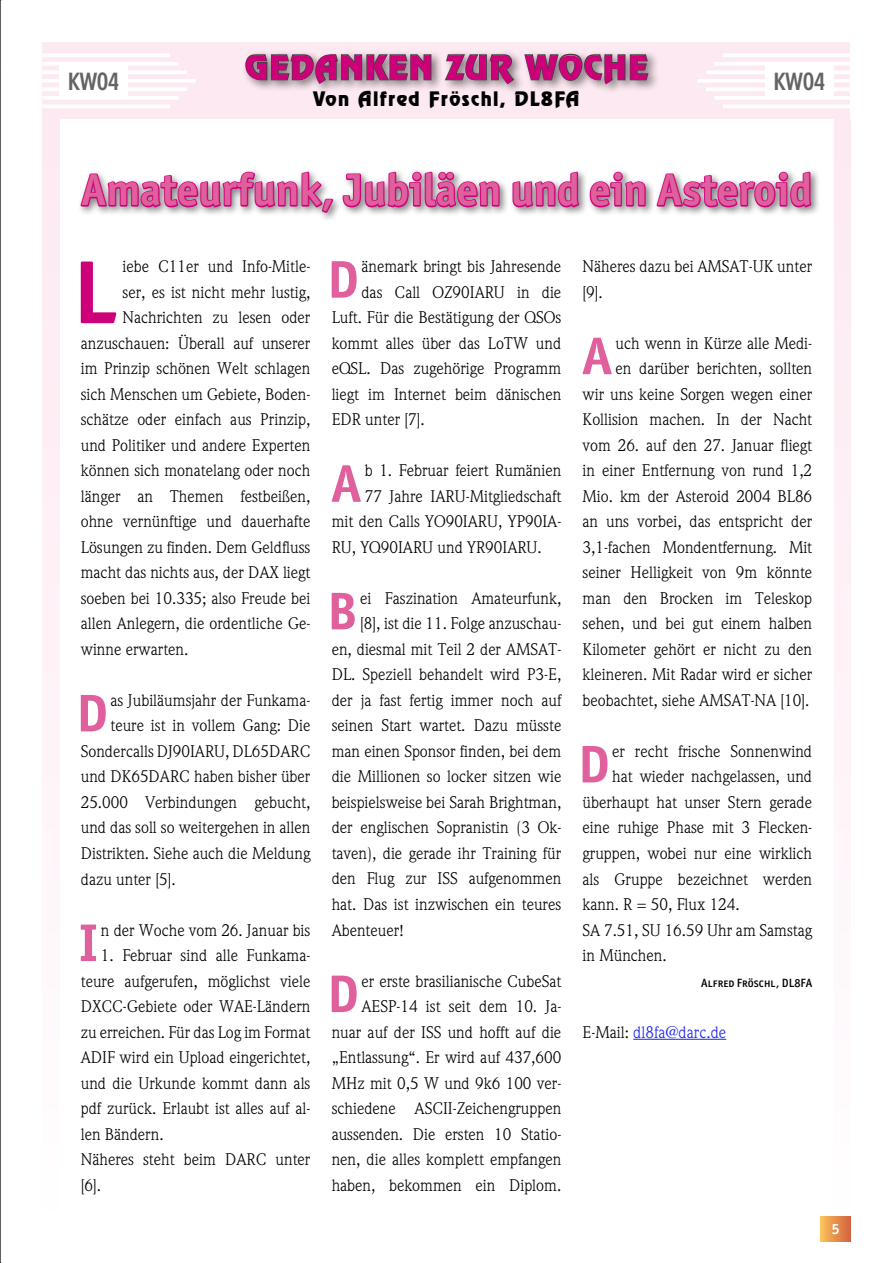
<style>
.page{position:relative;width:893px;height:1263px;background:#fff}
.page>*{position:absolute;margin:0;border:0;box-sizing:border-box;transform-origin:0 0}
.t1{font:700 90px "Officina Sans";color:#cd007a}
.t2{font:700 53.25px "Officina Sans";color:#df609c}
.t3{font:700 45px "Officina Sans";letter-spacing:-.005em;color:#df609c}
.t4{font:30px "Revue";letter-spacing:.05em;color:#cd007a}
.t5{font:500 condensed 24px "Limerick";color:#636466}
.t6{font:18px "Revue";letter-spacing:.075em;color:#000}
.t7{font:16.5px/25.5px "Weidemann";color:#000}
.t8{font:16.5px "Weidemann";color:#1922fb}
.t9{font:700 15px "Officina Sans";color:#fff}
.t10{font:12px "Officina San ITC Medium SC";letter-spacing:.01em;color:#000}
.s1{color:#000}
</style>
<div class="page">
<svg style="left:0;top:0;width:1px;height:1263px"></svg>
<div style="left:43px;top:43px;width:807px;height:76px;background:#fde9f1"></div>
<div style="left:43px;top:119px;width:807px;height:1097px;background:#fef6f9"></div>
<div style="left:60px;top:119px;width:773px;height:1097px;background:#fff"></div>
<hr style="left:723px;top:53px;width:127px;height:4px;background:#fff">
<hr style="left:43px;top:53px;width:127px;height:4px;background:#fff">
<hr style="left:714px;top:62px;width:136px;height:4px;background:#fff">
<hr style="left:43px;top:62px;width:136px;height:4px;background:#fff">
<hr style="left:706px;top:70px;width:144px;height:4px;background:#fff">
<hr style="left:43px;top:70px;width:144px;height:4px;background:#fff">
<hr style="left:697px;top:79px;width:153px;height:4px;background:#fff">
<hr style="left:43px;top:79px;width:153px;height:4px;background:#fff">
<hr style="left:706px;top:87px;width:144px;height:4px;background:#fff">
<hr style="left:43px;top:87px;width:144px;height:4px;background:#fff">
<hr style="left:714px;top:96px;width:136px;height:4px;background:#fff">
<hr style="left:43px;top:96px;width:136px;height:4px;background:#fff">
<hr style="left:723px;top:104px;width:127px;height:4px;background:#fff">
<hr style="left:43px;top:104px;width:127px;height:4px;background:#fff">
<div style="left:60px;top:64px;width:68px;height:34px;background:#fff"></div>
<div style="left:765px;top:64px;width:68px;height:34px;background:#fff"></div>
<div style="left:242px;top:50px;width:418px;height:46px;background:#000;opacity:.49"></div>
<svg style="left:245px;top:53px;width:187px;height:43px"></svg>
<svg style="left:444px;top:53px;width:71px;height:32px;background:#9e9398"></svg>
<svg style="left:523px;top:42px;width:126px;height:43px"></svg>
<svg style="left:821px;top:1216px;width:29px;height:26px"></svg>
<div style="left:77px;top:167px;width:744px;height:55px;background:#000;opacity:.5"></div>
<svg style="left:79px;top:167px;width:256px;height:47px"></svg>
<svg style="left:341px;top:171px;width:160px;height:38px"></svg>
<svg style="left:511px;top:171px;width:69px;height:37px"></svg>
<svg style="left:589px;top:171px;width:58px;height:37px"></svg>
<svg style="left:655px;top:167px;width:158px;height:41px"></svg>
<hr style="left:633px;top:1039px;width:93px;height:1px;background:#1922fb">
<h3 class="t4" style="left:245px;top:48px;width:404px">GEDANKEN ZUR WOCHE</h3>
<p class="t6" style="left:313px;top:87px;width:268px">Von Alfred Fröschl, DL8FA</p>
<h3 class="t5" style="left:68px;top:67px;width:52px">KW04</h3>
<h3 class="t5" style="left:774px;top:67px;width:52px">KW04</h3>
<h3 class="t3" style="left:81px;top:162px;width:733px">Amateurfunk, Jubiläen und ein Asteroid</h3>
<h1 class="t1" style="left:73px;top:236px;width:47px">L</h1>
<p class="t7" style="left:123px;top:254px;width:189px">iebe C11er und Info-Mitle-</p>
<p class="t7" style="left:123px;top:279px;width:189px">ser, es ist nicht mehr lustig,</p>
<p class="t7" style="left:123px;top:305px;width:189px">Nachrichten zu lesen oder</p>
<p class="t7" style="left:81px;top:330px;width:231px">anzuschauen: Überall auf unserer</p>
<p class="t7" style="left:81px;top:356px;width:231px">im Prinzip schönen Welt schlagen</p>
<p class="t7" style="left:81px;top:381px;width:231px">sich Menschen um Gebiete, Boden-</p>
<p class="t7" style="left:81px;top:407px;width:231px">schätze oder einfach aus Prinzip,</p>
<p class="t7" style="left:81px;top:432px;width:231px">und Politiker und andere Experten</p>
<p class="t7" style="left:81px;top:458px;width:231px">können sich monatelang oder noch</p>
<p class="t7" style="left:81px;top:483px;width:231px">länger an Themen festbeißen,</p>
<p class="t7" style="left:81px;top:509px;width:231px">ohne vernünftige und dauerhafte</p>
<p class="t7" style="left:81px;top:534px;width:231px">Lösungen zu finden. Dem Geldfluss</p>
<p class="t7" style="left:81px;top:560px;width:231px">macht das nichts aus, der DAX liegt</p>
<p class="t7" style="left:81px;top:585px;width:231px">soeben bei 10.335; also Freude bei</p>
<p class="t7" style="left:81px;top:611px;width:231px">allen Anlegern, die ordentliche Ge-</p>
<p class="t7" style="left:81px;top:636px;width:107px">winne erwarten.</p>
<h2 class="t2" style="left:76px;top:680px;width:33px">D</h2>
<p class="t7" style="left:111px;top:687px;width:201px">as Jubiläumsjahr der Funkama-</p>
<p class="t7" style="left:111px;top:713px;width:201px">teure ist in vollem Gang: Die</p>
<p class="t7" style="left:81px;top:738px;width:231px">Sondercalls DJ90IARU, DL65DARC</p>
<p class="t7" style="left:81px;top:764px;width:231px">und DK65DARC haben bisher über</p>
<p class="t7" style="left:81px;top:789px;width:231px">25.000 Verbindungen gebucht,</p>
<p class="t7" style="left:81px;top:815px;width:231px">und das soll so weitergehen in allen</p>
<p class="t7" style="left:81px;top:840px;width:231px">Distrikten. Siehe auch die Meldung</p>
<p class="t7" style="left:81px;top:866px;width:94px">dazu unter [5].</p>
<h2 class="t2" style="left:79px;top:910px;width:21px">I</h2>
<p class="t7" style="left:101px;top:917px;width:211px">n der Woche vom 26. Januar bis</p>
<p class="t7" style="left:81px;top:942px;width:231px;text-indent:20px">1. Februar sind alle Funkama&shy;teure aufgerufen, möglichst viele<br>DXCC-Gebiete oder WAE-Ländern zu erreichen. Für das Log im Format<br>ADIF wird ein Upload eingerichtet, und die Urkunde kommt dann als pdf zurück. Erlaubt ist alles auf al&shy;len Bändern.<br>Näheres steht beim DARC unter [6].</p>
<h2 class="t2" style="left:327px;top:246px;width:33px">D</h2>
<p class="t7" style="left:361px;top:254px;width:201px">änemark bringt bis Jahresende</p>
<p class="t7" style="left:361px;top:279px;width:201px">das Call OZ90IARU in die</p>
<p class="t7" style="left:332px;top:305px;width:231px">Luft. Für die Bestätigung der QSOs</p>
<p class="t7" style="left:332px;top:330px;width:231px">kommt alles über das LoTW und</p>
<p class="t7" style="left:332px;top:356px;width:231px">eQSL. Das zugehörige Programm</p>
<p class="t7" style="left:332px;top:381px;width:231px">liegt im Internet beim dänischen</p>
<p class="t7" style="left:332px;top:407px;width:92px">EDR unter [7].</p>
<h2 class="t2" style="left:330px;top:450px;width:33px">A</h2>
<p class="t7" style="left:365px;top:458px;width:198px">b 1. Februar feiert Rumänien</p>
<p class="t7" style="left:365px;top:483px;width:198px">77 Jahre IARU-Mitgliedschaft</p>
<p class="t7" style="left:332px;top:509px;width:231px">mit den Calls YO90IARU, YP90IA-</p>
<p class="t7" style="left:332px;top:534px;width:209px">RU, YQ90IARU und YR90IARU.</p>
<h2 class="t2" style="left:327px;top:578px;width:32px">B</h2>
<p class="t7" style="left:360px;top:585px;width:203px">ei Faszination Amateurfunk,</p>
<p class="t7" style="left:360px;top:611px;width:203px">[8], ist die 11. Folge anzuschau-</p>
<p class="t7" style="left:332px;top:636px;width:231px">en, diesmal mit Teil 2 der AMSAT-</p>
<p class="t7" style="left:332px;top:662px;width:231px">DL. Speziell behandelt wird P3-E,</p>
<p class="t7" style="left:332px;top:687px;width:231px">der ja fast fertig immer noch auf</p>
<p class="t7" style="left:332px;top:713px;width:231px">seinen Start wartet. Dazu müsste</p>
<p class="t7" style="left:332px;top:738px;width:231px">man einen Sponsor finden, bei dem</p>
<p class="t7" style="left:332px;top:764px;width:231px">die Millionen so locker sitzen wie</p>
<p class="t7" style="left:332px;top:789px;width:231px">beispielsweise bei Sarah Brightman,</p>
<p class="t7" style="left:332px;top:815px;width:231px">der englischen Sopranistin (3 Ok-</p>
<p class="t7" style="left:332px;top:840px;width:231px">taven), die gerade ihr Training für</p>
<p class="t7" style="left:332px;top:866px;width:231px">den Flug zur ISS aufgenommen</p>
<p class="t7" style="left:332px;top:891px;width:231px">hat. Das ist inzwischen ein teures</p>
<p class="t7" style="left:332px;top:917px;width:74px">Abenteuer!</p>
<h2 class="t2" style="left:327px;top:961px;width:33px">D</h2>
<p class="t7" style="left:332px;top:968px;width:231px;text-align:right">er erste brasilianische CubeSat<br>AESP-14 ist seit dem 10. Ja&shy;nuar auf der ISS und hofft auf die „Entlassung“. Er wird auf 437,600<br>MHz mit 0,5 W und 9k6 100 ver&shy;schiedene ASCII-Zeichengruppen aussenden. Die ersten 10 Statio&shy;nen, die alles komplett empfangen haben, bekommen ein Diplom.</p>
<p class="t7" style="left:583px;top:254px;width:231px">Näheres dazu bei AMSAT-UK unter [9].</p>
<h2 class="t2" style="left:581px;top:323px;width:33px">A</h2>
<p class="t7" style="left:616px;top:330px;width:198px">uch wenn in Kürze alle Medi-</p>
<p class="t7" style="left:616px;top:356px;width:198px">en darüber berichten, sollten</p>
<p class="t7" style="left:583px;top:381px;width:231px">wir uns keine Sorgen wegen einer</p>
<p class="t7" style="left:583px;top:407px;width:231px">Kollision machen. In der Nacht</p>
<p class="t7" style="left:583px;top:432px;width:231px">vom 26. auf den 27. Januar fliegt</p>
<p class="t7" style="left:583px;top:458px;width:231px">in einer Entfernung von rund 1,2</p>
<p class="t7" style="left:583px;top:483px;width:231px">Mio. km der Asteroid 2004 BL86</p>
<p class="t7" style="left:583px;top:509px;width:231px">an uns vorbei, das entspricht der</p>
<p class="t7" style="left:583px;top:534px;width:231px">3,1-fachen Mondentfernung. Mit</p>
<p class="t7" style="left:583px;top:560px;width:231px">seiner Helligkeit von 9m könnte</p>
<p class="t7" style="left:583px;top:585px;width:231px">man den Brocken im Teleskop</p>
<p class="t7" style="left:583px;top:611px;width:231px">sehen, und bei gut einem halben</p>
<p class="t7" style="left:583px;top:636px;width:231px">Kilometer gehört er nicht zu den</p>
<p class="t7" style="left:583px;top:662px;width:231px">kleineren. Mit Radar wird er sicher</p>
<p class="t7" style="left:583px;top:687px;width:226px">beobachtet, siehe AMSAT-NA [10].</p>
<h2 class="t2" style="left:578px;top:731px;width:33px">D</h2>
<p class="t7" style="left:612px;top:738px;width:201px">er recht frische Sonnenwind</p>
<p class="t7" style="left:612px;top:764px;width:201px">hat wieder nachgelassen, und</p>
<p class="t7" style="left:583px;top:789px;width:231px">überhaupt hat unser Stern gerade</p>
<p class="t7" style="left:583px;top:815px;width:231px">eine ruhige Phase mit 3 Flecken-</p>
<p class="t7" style="left:583px;top:840px;width:231px">gruppen, wobei nur eine wirklich</p>
<p class="t7" style="left:583px;top:866px;width:231px">als Gruppe bezeichnet werden</p>
<p class="t7" style="left:583px;top:891px;width:156px">kann. R = 50, Flux 124.</p>
<p class="t7" style="left:583px;top:917px;width:231px">SA 7.51, SU 16.59 Uhr am Samstag</p>
<p class="t7" style="left:583px;top:942px;width:83px">in München.</p>
<p class="t10" style="left:701px;top:975px;width:112px">Alfred Fröschl, DL8FA</p>
<p class="t8" style="left:583px;top:1022px;width:145px"><span class="s1">E-Mail:</span> dl8fa@darc.de</p>
<p class="t9" style="left:831px;top:1219px;width:10px">5</p>
</div>
